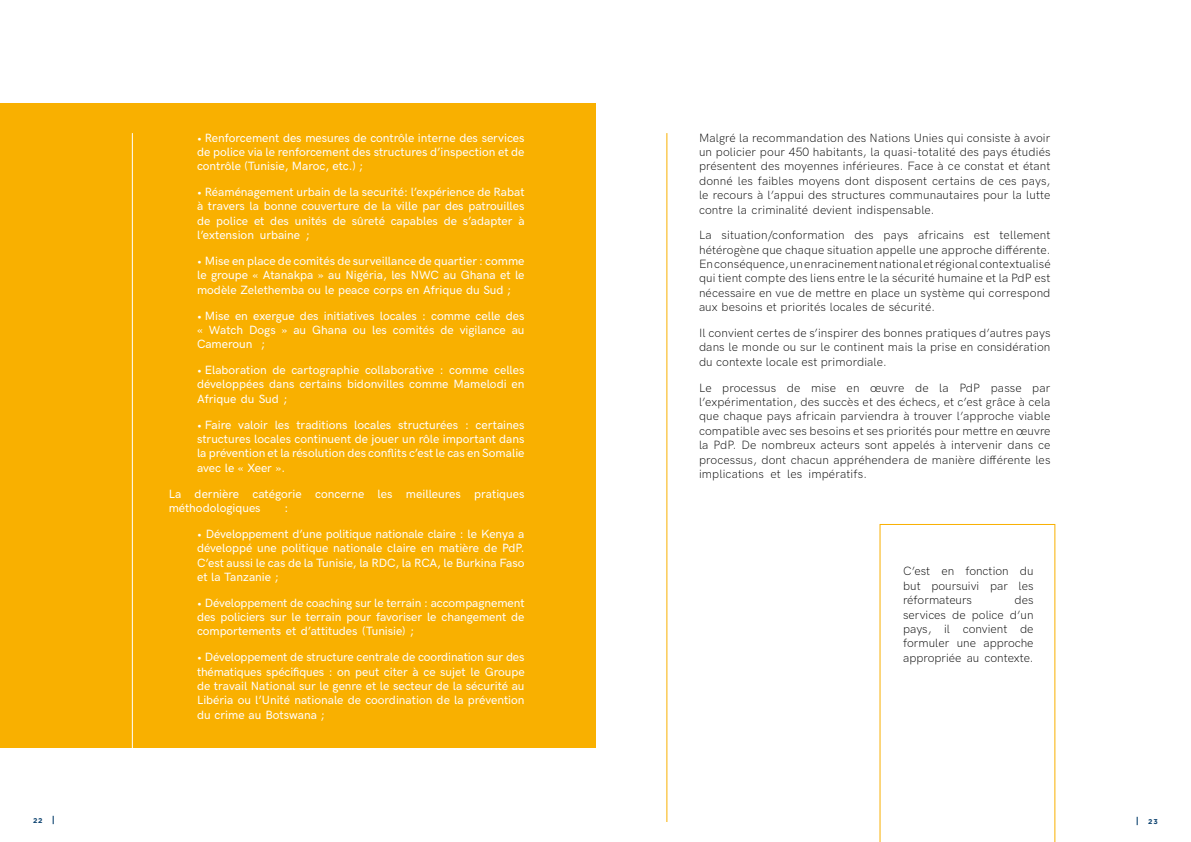
<style>
.page{position:relative;width:1191px;height:842px;background:#fff}
.page>*{position:absolute;margin:0;border:0;box-sizing:border-box;transform-origin:0 0}
.t1{font:500 12px/14.4px "HK Grotesk";color:#fff;text-align:justify}
.t2{font:300 12px/14.4px "HK Grotesk";letter-spacing:.01em;color:#000;text-align:justify}
.t3{font:700 9px "Gotham";color:#0c426f}
.t4{font:700 7px "Gotham";color:#0c426f}
.s1{font-size:9px}
</style>
<div class="page">
<div style="left:0;top:103px;width:595px;height:645px;background:#f9b000"></div>
<hr style="left:666px;top:133px;width:1px;height:689px;background:#f9b000">
<svg style="left:879px;top:524px;width:176px;height:318px"></svg>
<hr style="left:132px;top:133px;width:1px;height:689px;background:#fff">
<p class="t1" style="left:197px;top:129px;width:329px">• Renforcement des mesures de contrôle interne des services de police via le renforcement des structures d’inspection et de contrôle (Tunisie, Maroc, etc.) ;</p>
<p class="t1" style="left:197px;top:184px;width:329px">• Réaménagement urbain de la securité: l’expérience de Rabat à travers la bonne couverture de la ville par des patrouilles de police et des unités de sûreté capables de s’adapter à l’extension urbaine ;</p>
<p class="t1" style="left:197px;top:253px;width:329px">• Mise en place de comités de surveillance de quartier : comme le groupe « Atanakpa » au Nigéria, les NWC au Ghana et le modèle Zelethemba ou le peace corps en Afrique du Sud ;</p>
<p class="t1" style="left:197px;top:307px;width:329px">• Mise en exergue des initiatives locales : comme celle des « Watch Dogs » au Ghana ou les comités de vigilance au Cameroun ;</p>
<p class="t1" style="left:197px;top:362px;width:329px">• Elaboration de cartographie collaborative : comme celles développées dans certains bidonvilles comme Mamelodi en Afrique du Sud ;</p>
<p class="t1" style="left:197px;top:416px;width:329px">• Faire valoir les traditions locales structurées : certaines structures locales continuent de jouer un rôle important dans la prévention et la résolution des conflits c’est le cas en Somalie avec le « Xeer ».</p>
<p class="t1" style="left:169px;top:485px;width:357px">La dernière catégorie concerne les meilleures pratiques méthodologiques</p>
<p class="t1" style="left:285px;top:500px;width:5px">:</p>
<p class="t1" style="left:197px;top:525px;width:329px">• Développement d’une politique nationale claire : le Kenya a développé une politique nationale claire en matière de PdP.<br>C’est aussi le cas de la Tunisie, la RDC, la RCA, le Burkina Faso et la Tanzanie ;</p>
<p class="t1" style="left:197px;top:594px;width:329px">• Développement de coaching sur le terrain : accompagnement des policiers sur le terrain pour favoriser le changement de comportements et d’attitudes (Tunisie) ;</p>
<p class="t1" style="left:197px;top:649px;width:329px">• Développement de structure centrale de coordination sur des thématiques spécifiques : on peut citer à ce sujet le Groupe de travail National sur le genre et le secteur de la sécurité au Libéria ou l’Unité nationale de coordination de la prévention du crime au Botswana ;</p>
<p class="t2" style="left:699px;top:129px;width:353px">Malgré la recommandation des Nations Unies qui consiste à avoir un policier pour 450 habitants, la quasi-totalité des pays étudiés présentent des moyennes inférieures. Face à ce constat et étant donné les faibles moyens dont disposent certains de ces pays, le recours à l’appui des structures communautaires pour la lutte contre la criminalité devient indispensable.</p>
<p class="t2" style="left:699px;top:227px;width:353px">La situation/conformation des pays africains est tellement hétérogène que chaque situation appelle une approche différente.<br>En conséquence, un enracinement national et régional contextualisé qui tient compte des liens entre le la sécurité humaine et la PdP est nécessaire en vue de mettre en place un système qui correspond aux besoins et priorités locales de sécurité.</p>
<p class="t2" style="left:699px;top:325px;width:353px">Il convient certes de s’inspirer des bonnes pratiques d’autres pays dans le monde ou sur le continent mais la prise en considération du contexte locale est primordiale.</p>
<p class="t2" style="left:699px;top:379px;width:353px">Le processus de mise en œuvre de la PdP passe par l’expérimentation, des succès et des échecs, et c’est grâce à cela que chaque pays africain parviendra à trouver l’approche viable compatible avec ses besoins et ses priorités pour mettre en œuvre la PdP. De nombreux acteurs sont appelés à intervenir dans ce processus, dont chacun appréhendera de manière différente les implications et les impératifs.</p>
<p class="t2" style="left:903px;top:563px;width:132px">C’est en fonction du but poursuivi par les réformateurs</p>
<p class="t2" style="left:903px;top:592px;width:132px;text-indent:111px">des services de police d’un pays, il convient de formuler une approche appropriée au contexte.</p>
<p class="t4" style="left:33px;top:817px;width:23px">22 <span class="s1">|</span></p>
<p class="t3" style="left:1135px;top:815px;width:5px">|</p>
<p class="t4" style="left:1148px;top:817px;width:11px">23</p>
</div>
